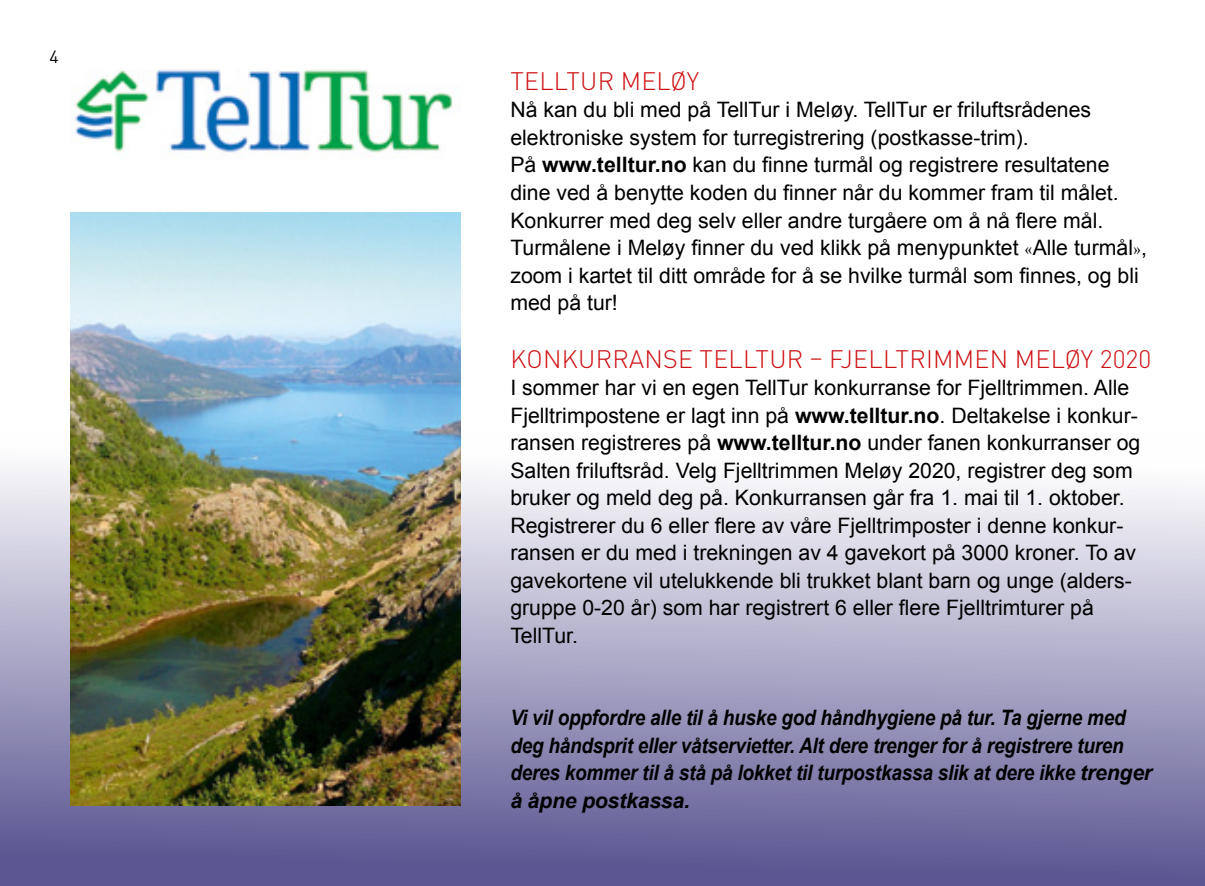
<style>
.page{position:relative;width:1205px;height:886px;background:#fff}
.page>*{position:absolute;margin:0;border:0;box-sizing:border-box;transform-origin:0 0}
.t1{font:300 25px "DINOT";letter-spacing:.01em;color:#cd1013}
.t2{font:21.25px/27.5px "Arial";color:#000}
.t3{font:italic 700 21.25px/27.5px "Arial";letter-spacing:-.01em;color:#000;scale:.89 1}
.t4{font:17.5px "DINOT";color:#000}
.s1{font-weight:700}
.s2{font-family:"Adobe Garamond Pro"}
</style>
<div class="page">
<div style="left:0;top:429px;width:1205px;height:457px;background:linear-gradient(to bottom,#fff,#56518e)"></div>
<img style="left:75px;top:69px;width:378px;height:88px">
<img style="left:71px;top:213px;width:390px;height:593px">
<p class="t4" style="left:50px;top:45px;width:11px">4</p>
<p class="t1" style="left:510px;top:64px;width:190px">TELLTUR MELØY</p>
<p class="t2" style="left:510px;top:96px;width:638px">Nå kan du bli med på TellTur i Meløy. TellTur er friluftsrådenes elektroniske system for turregistrering (postkasse-trim).<br>På <span class="s1">www.telltur.no</span> kan du finne turmål og registrere resultatene dine ved å benytte koden du finner når du kommer fram til målet.<br>Konkurrer med deg selv eller andre turgåere om å nå flere mål.<br>Turmålene i Meløy finner du ved klikk på menypunktet <span class="s2">«</span>Alle turmål<span class="s2">»</span>, zoom i kartet til ditt område for å se hvilke turmål som finnes, og bli med på tur!</p>
<p class="t1" style="left:510px;top:341px;width:642px">KONKURRANSE TELLTUR – FJELLTRIMMEN MELØY 2020</p>
<p class="t2" style="left:510px;top:374px;width:631px">I sommer har vi en egen TellTur konkurranse for Fjelltrimmen. Alle Fjelltrimpostene er lagt inn på <span class="s1">www.telltur.no</span>. Deltakelse i konkur&shy;ransen registreres på <span class="s1">www.telltur.no</span> under fanen konkurranser og Salten friluftsråd. Velg Fjelltrimmen Meløy 2020, registrer deg som bruker og meld deg på. Konkurransen går fra 1. mai til 1. oktober.<br>Registrerer du 6 eller flere av våre Fjelltrimposter i denne konkur&shy;ransen er du med i trekningen av 4 gavekort på 3000 kroner. To av gavekortene vil utelukkende bli trukket blant barn og unge (alders&shy;gruppe 0-20 år) som har registrert 6 eller flere Fjelltrimturer på TellTur.</p>
<p class="t3" style="left:510px;top:705px;width:723px">Vi vil oppfordre alle til å huske god håndhygiene på tur. Ta gjerne med deg håndsprit eller våtservietter. Alt dere trenger for å registrere turen deres kommer til å stå på lokket til turpostkassa slik at dere ikke trenger å åpne postkassa.</p>
</div>
